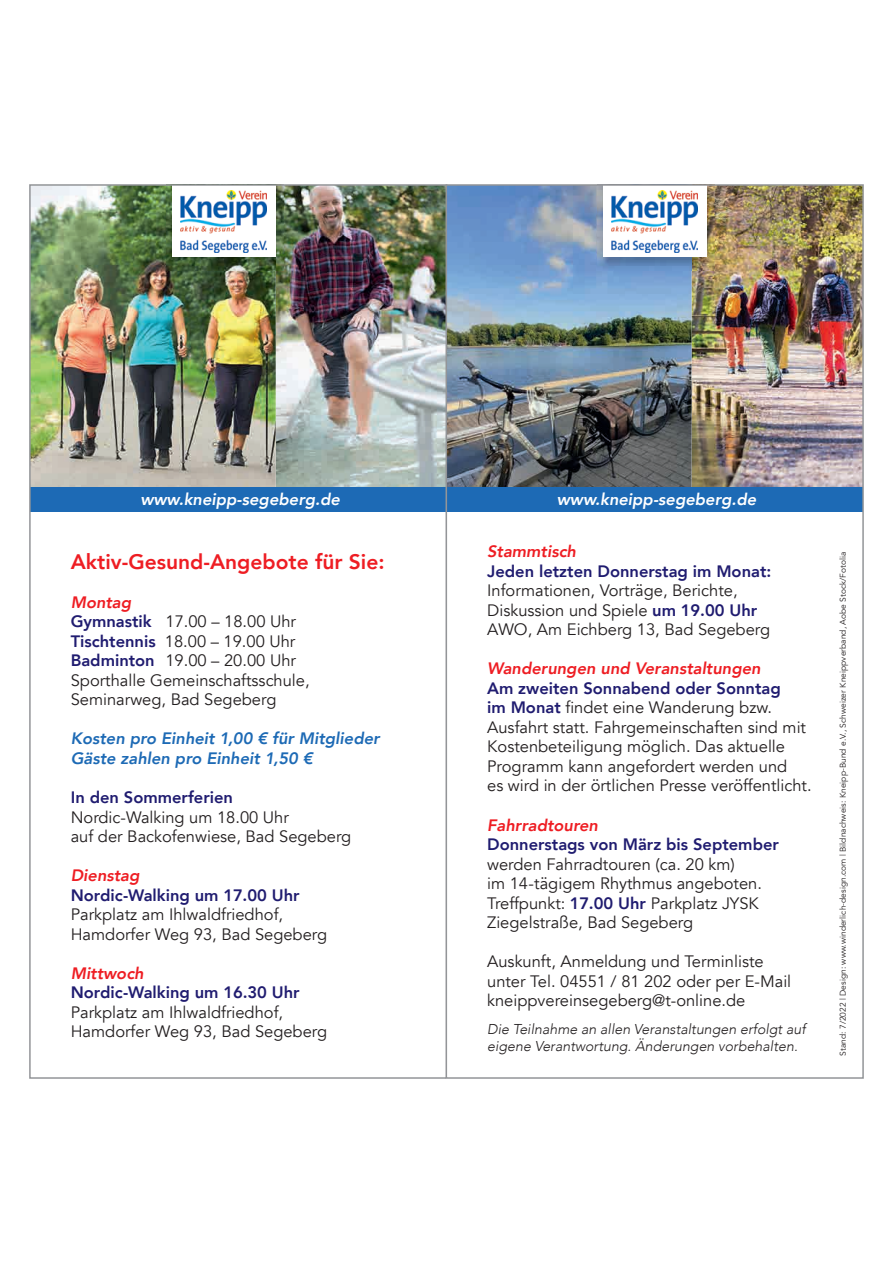
<style>
.page{position:relative;width:893px;height:1263px;background:#fff}
.page>*{position:absolute;margin:0;border:0;box-sizing:border-box;transform-origin:0 0}
.t1{font:800 21px "Avenir";color:#ee1d23}
.t2{font:16.5px/19.5px "Avenir";color:#231f20}
.t3{font:800 16.5px "Avenir";color:#201c70}
.t4{font:italic 800 16.5px "Avenir";color:#ee1d23}
.t5{font:italic 800 16.5px/19.5px "Avenir";color:#1d6ab5}
.t6{font:italic 800 16.5px "Avenir";color:#fff}
.t7{font:italic 300 14.25px/16.5px "Avenir";color:#231f20}
.t8{font:8.4px "Avenir";letter-spacing:.005em;color:#231f20}
.s1{font-weight:800;font-style:italic;color:#ee1d23}
.s2{font-weight:800;color:#201c70}
</style>
<div class="page">
<img style="left:276px;top:187px;width:168px;height:300px">
<img style="left:32px;top:187px;width:244px;height:300px">
<div style="left:30px;top:487px;width:417px;height:24px;background:#1d6ab5"></div>
<img style="left:167px;top:187px;width:117px;height:83px">
<div style="left:172px;top:185px;width:104px;height:71px;background:#fff"></div>
<img style="left:181px;top:191px;width:86px;height:62px">
<img style="left:691px;top:187px;width:170px;height:300px">
<img style="left:449px;top:187px;width:242px;height:300px">
<div style="left:446px;top:487px;width:417px;height:24px;background:#1d6ab5"></div>
<img style="left:597px;top:187px;width:118px;height:83px">
<div style="left:603px;top:185px;width:104px;height:71px;background:#fff"></div>
<img style="left:611px;top:191px;width:87px;height:62px">
<div style="left:446px;top:184px;width:418px;height:895px;border:2px solid #939598"></div>
<p class="t6" style="left:140px;top:489px;width:201px">www.kneipp-segeberg.de</p>
<p class="t1" style="left:71px;top:545px;width:315px">Aktiv-Gesund-Angebote für Sie:</p>
<p class="t2" style="left:71px;top:593px;width:240px"><span class="s1">Montag<br></span><span class="s2">Gymnastik</span> 17.00 – 18.00 Uhr<br><span class="s2">Tischtennis</span> 18.00 – 19.00 Uhr<br><span class="s2">Badminton</span> 19.00 – 20.00 Uhr<br>Sporthalle Gemeinschaftsschule,<br>Seminarweg, Bad Segeberg</p>
<p class="t5" style="left:71px;top:729px;width:310px">Kosten pro Einheit 1,00 € für Mitglieder<br>Gäste zahlen pro Einheit 1,50 €</p>
<p class="t3" style="left:71px;top:784px;width:164px">In den Sommerferien</p>
<p class="t2" style="left:71px;top:807px;width:282px">Nordic-Walking um 18.00 Uhr<br>auf der Backofenwiese, Bad Segeberg</p>
<p class="t4" style="left:71px;top:866px;width:70px">Dienstag</p>
<p class="t3" style="left:71px;top:882px;width:230px">Nordic-Walking um 17.00 Uhr</p>
<p class="t2" style="left:71px;top:905px;width:258px">Parkplatz am Ihlwaldfriedhof,<br>Hamdorfer Weg 93, Bad Segeberg</p>
<p class="t4" style="left:71px;top:963px;width:75px">Mittwoch</p>
<p class="t3" style="left:71px;top:980px;width:230px">Nordic-Walking um 16.30 Uhr</p>
<p class="t2" style="left:71px;top:1003px;width:258px">Parkplatz am Ihlwaldfriedhof,<br>Hamdorfer Weg 93, Bad Segeberg</p>
<p class="t6" style="left:557px;top:489px;width:201px">www.kneipp-segeberg.de</p>
<p class="t4" style="left:487px;top:542px;width:90px">Stammtisch</p>
<p class="t3" style="left:487px;top:558px;width:286px">Jeden letzten Donnerstag im Monat:</p>
<p class="t2" style="left:487px;top:581px;width:284px">Informationen, Vorträge, Berichte,<br>Diskussion und Spiele <span class="s2">um 19.00 Uhr<br></span>AWO, Am Eichberg 13, Bad Segeberg</p>
<p class="t4" style="left:487px;top:659px;width:275px">Wanderungen und Veranstaltungen</p>
<p class="t2" style="left:487px;top:679px;width:326px"><span class="s2">Am zweiten Sonnabend oder Sonntag<br>im Monat</span> findet eine Wanderung bzw.<br>Ausfahrt statt. Fahrgemeinschaften sind mit Kostenbeteiligung möglich. Das aktuelle Programm kann angefordert werden und<br>es wird in der örtlichen Presse veröffentlicht.</p>
<p class="t4" style="left:487px;top:815px;width:112px">Fahrradtouren</p>
<p class="t3" style="left:487px;top:831px;width:293px">Donnerstags von März bis September</p>
<p class="t2" style="left:487px;top:854px;width:276px">werden Fahrradtouren (ca. 20 km)<br>im 14-tägigem Rhythmus angeboten.<br>Treffpunkt: <span class="s2">17.00 Uhr</span> Parkplatz JYSK Ziegelstraße, Bad Segeberg</p>
<p class="t2" style="left:487px;top:952px;width:306px">Auskunft, Anmeldung und Terminliste unter Tel. 04551 / 81 202 oder per E-Mail kneippvereinsegeberg@t-online.de</p>
<p class="t7" style="left:487px;top:1021px;width:320px">Die Teilnahme an allen Veranstaltungen erfolgt auf eigene Verantwortung. Änderungen vorbehalten.</p>
<p class="t8" style="left:838px;top:1056px;width:506px;rotate:-90deg">Stand: 7/2022 | Design: www.winderlich-design.com | Bildnachweis: Kneipp-Bund e.V., Schweizer Kneippverband, Aobe Stock/Fotolia</p>
</div>
